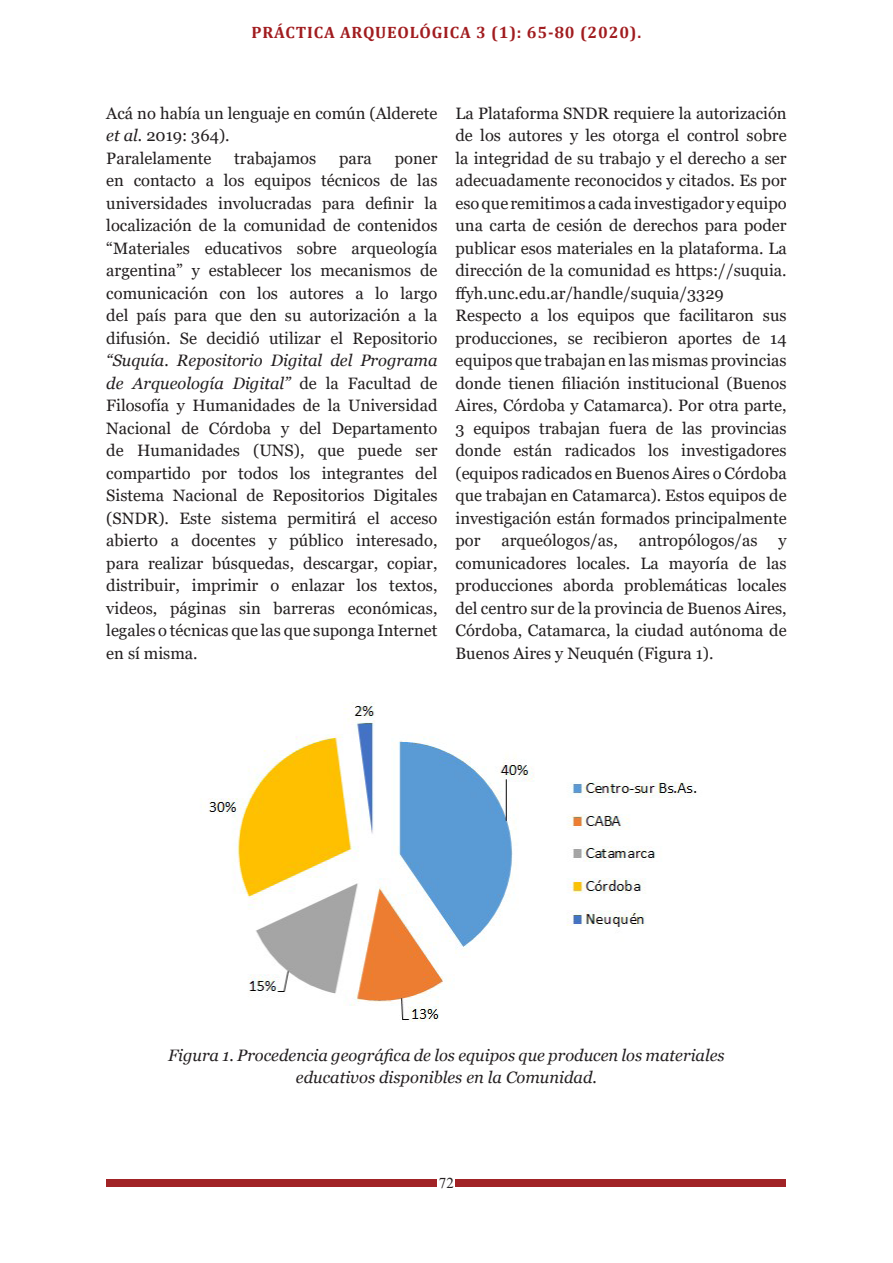
<style>
.page{position:relative;width:893px;height:1263px;background:#fff}
.page>*{position:absolute;margin:0;border:0;box-sizing:border-box;transform-origin:0 0}
.t1{font:16.5px/22.5px "Georgia";color:#231f20;text-align:justify}
.t2{font:italic 16.5px/22.5px "Georgia";color:#231f20;text-align:center}
.t3{font:700 16.5px "Cambria";letter-spacing:.05em;color:#a11c1f}
.t4{font:15px "Times New Roman";color:#231f20}
.s1{font-style:italic}
</style>
<div class="page">
<div style="left:106px;top:1179px;width:330px;height:8px;background:#a12326"></div>
<div style="left:455px;top:1179px;width:330px;height:8px;background:#a12326"></div>
<img style="left:204px;top:702px;width:493px;height:320px">
<p class="t3" style="left:252px;top:21px;width:391px">PRÁCTICA ARQUEOLÓGICA 3 (1): 65-80 (2020).</p>
<p class="t1" style="left:106px;top:102px;width:333px">Acá no había un lenguaje en común (Alderete <span class="s1">et al.</span> 2019: 364).</p>
<p class="t1" style="left:106px;top:147px;width:107px">Paralelamente</p>
<p class="t1" style="left:234px;top:147px;width:84px">trabajamos</p>
<p class="t1" style="left:339px;top:147px;width:34px">para</p>
<p class="t1" style="left:106px;top:147px;width:333px;text-indent:288px">poner en contacto a los equipos técnicos de las universidades involucradas para definir la localización de la comunidad de contenidos “Materiales educativos sobre arqueología argentina” y establecer los mecanismos de comunicación con los autores a lo largo del país para que den su autorización a la difusión. Se decidió utilizar el Repositorio <span class="s1">“Suquía. Repositorio Digital del Programa de Arqueología Digital”</span> de la Facultad de Filosofía y Humanidades de la Universidad Nacional de Córdoba y del Departamento de Humanidades (UNS), que puede ser compartido por todos los integrantes del Sistema Nacional de Repositorios Digitales (SNDR). Este sistema permitirá el acceso abierto a docentes y público interesado, para realizar búsquedas, descargar, copiar, distribuir, imprimir o enlazar los textos, videos, páginas sin barreras económicas, legales o técnicas que las que suponga Internet en sí misma.</p>
<p class="t1" style="left:455px;top:102px;width:333px">La Plataforma SNDR requiere la autorización de los autores y les otorga el control sobre la integridad de su trabajo y el derecho a ser adecuadamente reconocidos y citados. Es por eso que remitimos a cada investigador y equipo una carta de cesión de derechos para poder publicar esos materiales en la plataforma. La dirección de la comunidad es https://suquia. ffyh.unc.edu.ar/handle/suquia/3329</p>
<p class="t1" style="left:455px;top:305px;width:333px">Respecto a los equipos que facilitaron sus producciones, se recibieron aportes de 14 equipos que trabajan en las mismas provincias donde tienen filiación institucional (Buenos Aires, Córdoba y Catamarca). Por otra parte, 3 equipos trabajan fuera de las provincias donde están radicados los investigadores (equipos radicados en Buenos Aires o Córdoba que trabajan en Catamarca). Estos equipos de investigación están formados principalmente por</p>
<p class="t1" style="left:501px;top:530px;width:118px">arqueólogos/as,</p>
<p class="t1" style="left:639px;top:530px;width:120px">antropólogos/as</p>
<p class="t1" style="left:455px;top:530px;width:333px;text-indent:323px">y comunicadores locales. La mayoría de las producciones aborda problemáticas locales del centro sur de la provincia de Buenos Aires, Córdoba, Catamarca, la ciudad autónoma de Buenos Aires y Neuquén (Figura 1).</p>
<p class="t2" style="left:168px;top:1044px;width:558px">Figura 1. Procedencia geográfica de los equipos que producen los materiales educativos disponibles en la Comunidad.</p>
<p class="t4" style="left:439px;top:1172px;width:16px">72</p>
</div>
